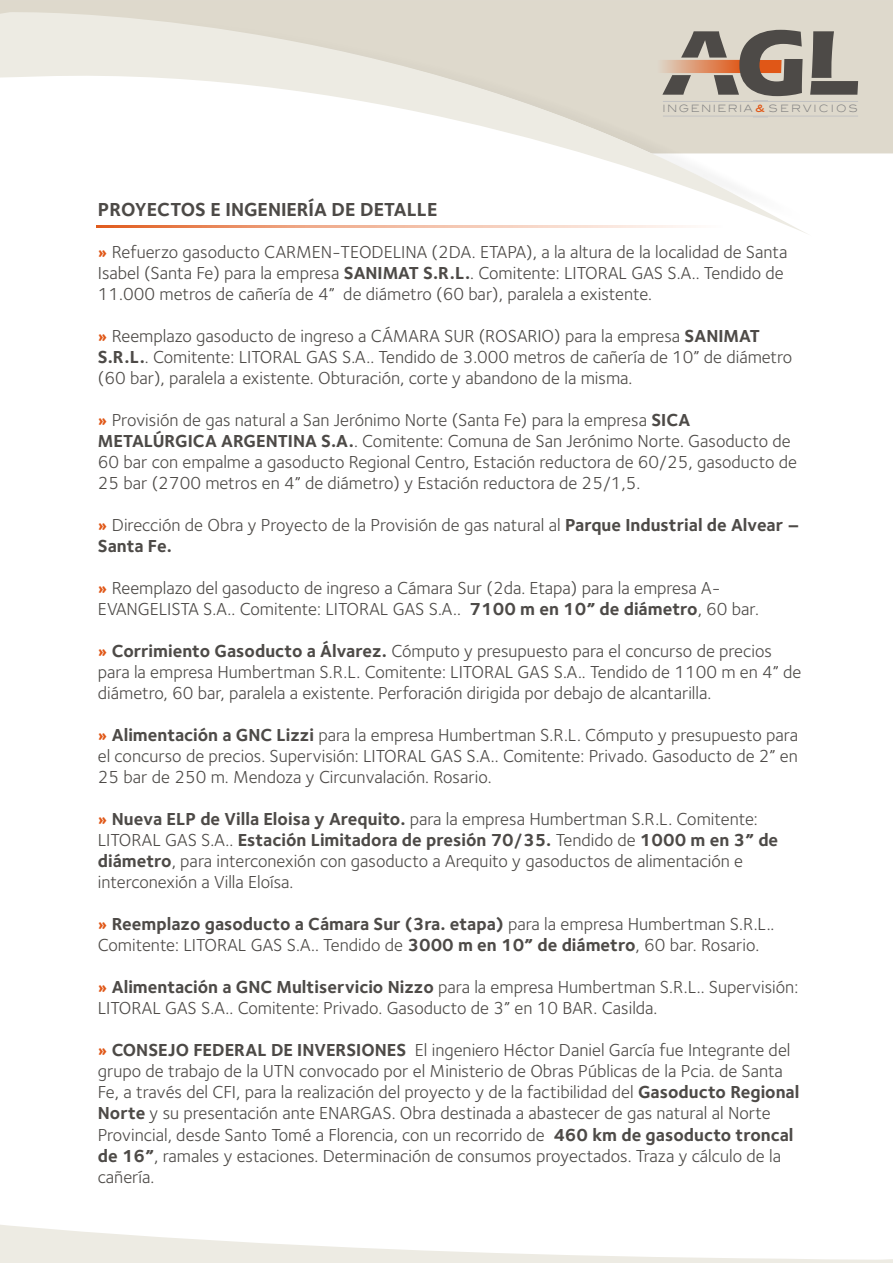
<style>
.page{position:relative;width:893px;height:1263px;background:#fff}
.page>*{position:absolute;margin:0;border:0;box-sizing:border-box;transform-origin:0 0}
.t1{font:700 19.5px "Foundry Sterling";color:#4d4a47}
.t2{font:18px/21px "Foundry Sterling";color:#4d4a47}
.t3{font:300 10.05px "Blair ITC";letter-spacing:.145em;color:#828282}
.s1{font-weight:500;color:#e05717}
.s2{font-weight:700;color:#e05717}
.s3{font-weight:700}
</style>
<div class="page">
<div style="left:820px;top:0;width:73px;height:153px;background:#ded9cc"></div>
<svg style="left:0;top:4px;width:812px;height:231px"></svg>
<svg style="left:0;top:1225px;width:893px;height:38px"></svg>
<hr style="left:97px;top:225px;width:709px;height:2px;background:#e05717">
<hr style="left:663px;top:101px;width:195px;height:1px;background:#c2c2c2">
<hr style="left:663px;top:116px;width:195px;height:1px;background:#c2c2c2">
<svg style="left:753px;top:117px;width:15px;height:1px"></svg>
<svg style="left:810px;top:31px;width:48px;height:64px;background:#949088"></svg>
<div style="left:638px;top:60px;width:144px;height:13px;background:#ded9cc"></div>
<svg style="left:662px;top:30px;width:141px;height:71px;background:#a19285"></svg>
<p class="t3" style="left:662px;top:105px;width:197px">INGENIERIA <span class="s1">&amp;</span> SERVICIOS</p>
<p class="t1" style="left:98px;top:202px;width:341px">PROYECTOS E INGENIERÍA DE DETALLE</p>
<p class="t2" style="left:98px;top:243px;width:691px"><span class="s2">»</span> Refuerzo gasoducto CARMEN-TEODELINA (2DA. ETAPA), a la altura de la localidad de Santa<br>Isabel (Santa Fe) para la empresa <span class="s3">SANIMAT S.R.L.</span>. Comitente: LITORAL GAS S.A.. Tendido de<br>11.000 metros de cañería de 4” de diámetro (60 bar), paralela a existente.</p>
<p class="t2" style="left:98px;top:327px;width:696px"><span class="s2">»</span> Reemplazo gasoducto de ingreso a CÁMARA SUR (ROSARIO) para la empresa <span class="s3">SANIMAT<br>S.R.L.</span>. Comitente: LITORAL GAS S.A.. Tendido de 3.000 metros de cañería de 10” de diámetro (60 bar), paralela a existente. Obturación, corte y abandono de la misma.</p>
<p class="t2" style="left:98px;top:411px;width:701px"><span class="s2">»</span> Provisión de gas natural a San Jerónimo Norte (Santa Fe) para la empresa <span class="s3">SICA METALÚRGICA ARGENTINA S.A.</span>. Comitente: Comuna de San Jerónimo Norte. Gasoducto de 60 bar con empalme a gasoducto Regional Centro, Estación reductora de 60/25, gasoducto de 25 bar (2700 metros en 4” de diámetro) y Estación reductora de 25/1,5.</p>
<p class="t2" style="left:98px;top:516px;width:703px"><span class="s2">»</span> Dirección de Obra y Proyecto de la Provisión de gas natural al <span class="s3">Parque Industrial de Alvear –<br>Santa Fe.</span></p>
<p class="t2" style="left:98px;top:579px;width:663px"><span class="s2">»</span> Reemplazo del gasoducto de ingreso a Cámara Sur (2da. Etapa) para la empresa A-<br>EVANGELISTA S.A.. Comitente: LITORAL GAS S.A.. <span class="s3">7100 m en 10” de diámetro</span>, 60 bar.</p>
<p class="t2" style="left:98px;top:642px;width:705px"><span class="s2">»</span> <span class="s3">Corrimiento Gasoducto a Álvarez.</span> Cómputo y presupuesto para el concurso de precios para la empresa Humbertman S.R.L. Comitente: LITORAL GAS S.A.. Tendido de 1100 m en 4” de diámetro, 60 bar, paralela a existente. Perforación dirigida por debajo de alcantarilla.</p>
<p class="t2" style="left:98px;top:726px;width:702px;text-align:justify"><span class="s2">»</span> <span class="s3">Alimentación a GNC Lizzi</span> para la empresa Humbertman S.R.L. Cómputo y presupuesto para el concurso de precios. Supervisión: LITORAL GAS S.A.. Comitente: Privado. Gasoducto de 2” en 25 bar de 250 m. Mendoza y Circunvalación. Rosario.</p>
<p class="t2" style="left:98px;top:810px;width:682px"><span class="s2">»</span> <span class="s3">Nueva ELP de Villa Eloisa y Arequito.</span> para la empresa Humbertman S.R.L. Comitente:<br>LITORAL GAS S.A.. <span class="s3">Estación Limitadora de presión 70/35.</span> Tendido de <span class="s3">1000 m en 3” de diámetro</span>, para interconexión con gasoducto a Arequito y gasoductos de alimentación e interconexión a Villa Eloísa.</p>
<p class="t2" style="left:98px;top:915px;width:678px"><span class="s2">»</span> <span class="s3">Reemplazo gasoducto a Cámara Sur (3ra. etapa)</span> para la empresa Humbertman S.R.L..<br>Comitente: LITORAL GAS S.A.. Tendido de <span class="s3">3000 m en 10” de diámetro</span>, 60 bar. Rosario.</p>
<p class="t2" style="left:98px;top:978px;width:702px"><span class="s2">»</span> <span class="s3">Alimentación a GNC Multiservicio Nizzo</span> para la empresa Humbertman S.R.L.. Supervisión:<br>LITORAL GAS S.A.. Comitente: Privado. Gasoducto de 3” en 10 BAR. Casilda.</p>
<p class="t2" style="left:98px;top:1041px;width:703px"><span class="s2">»</span> <span class="s3">CONSEJO FEDERAL DE INVERSIONES</span> El ingeniero Héctor Daniel García fue Integrante del grupo de trabajo de la UTN convocado por el Ministerio de Obras Públicas de la Pcia. de Santa Fe, a través del CFI, para la realización del proyecto y de la factibilidad del <span class="s3">Gasoducto Regional Norte</span> y su presentación ante ENARGAS. Obra destinada a abastecer de gas natural al Norte Provincial, desde Santo Tomé a Florencia, con un recorrido de <span class="s3">460 km de gasoducto troncal de 16”</span>, ramales y estaciones. Determinación de consumos proyectados. Traza y cálculo de la cañería.</p>
</div>
